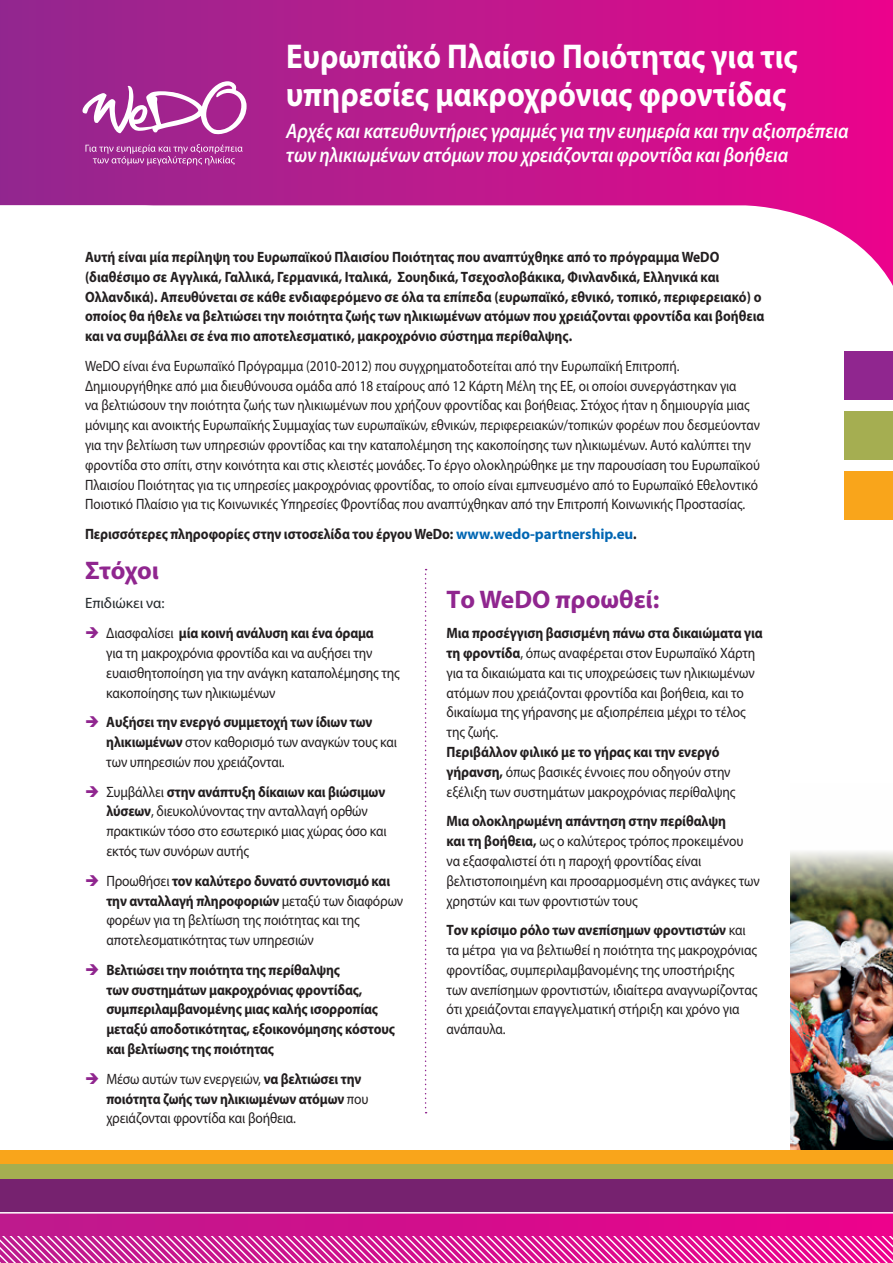
<style>
.page{position:relative;width:893px;height:1263px;background:#fff}
.page>*{position:absolute;margin:0;border:0;box-sizing:border-box;transform-origin:0 0}
.t1{font:700 34.5px/37.5px "Myriad Pro";color:#fff;scale:.9 1}
.t2{font:700 25.5px "Myriad Pro";letter-spacing:-.005em;color:#90268f}
.t3{font:italic 600 21px/24px "Myriad Pro";color:#fff;scale:.9 1}
.t4{font:15px/19.8px "Myriad Pro";letter-spacing:-.005em;color:#231f20;scale:.9 1}
.t5{font:15px/19.8px "Myriad Pro";letter-spacing:-.005em;color:#231f20;scale:.88 1}
.t6{font:700 15px/19.8px "Myriad Pro";letter-spacing:-.005em;color:#231f20;scale:.9 1}
.s1{color:#0166b3}
.s2{font-weight:400;color:#24292c}
.s3{font-weight:400}
.s4{font-weight:700}
</style>
<div class="page">
<div style="left:0;top:0;width:893px;height:391px;background:linear-gradient(to right,#912a8f,#e9058b)"></div>
<svg style="left:308px;top:205px;width:585px;height:773px"></svg>
<div style="left:845px;top:351px;width:48px;height:48px;background:#90268f"></div>
<div style="left:845px;top:411px;width:48px;height:48px;background:#a5ae51"></div>
<div style="left:845px;top:471px;width:48px;height:48px;background:#f9a51b"></div>
<div style="left:790px;top:575px;width:103px;height:578px;background:#fff"></div>
<img style="left:790px;top:851px;width:103px;height:299px">
<svg style="left:0;top:205px;width:308px;height:186px"></svg>
<svg style="left:425px;top:569px;width:2px;height:544px"></svg>
<div style="left:0;top:1152px;width:893px;height:111px;background:linear-gradient(to right,#bc1a8d,#ec018c)"></div>
<svg style="left:0;top:1236px;width:893px;height:27px;background:#df50ab"></svg>
<div style="left:0;top:1176px;width:893px;height:36px;background:#76226f"></div>
<hr style="left:0;top:1212px;width:893px;height:1px;background:#fff">
<div style="left:0;top:1150px;width:893px;height:14px;background:#f9a51b"></div>
<div style="left:0;top:1164px;width:893px;height:14px;background:#a5ae51"></div>
<svg style="left:82px;top:81px;width:165px;height:53px"></svg>
<svg style="left:85px;top:144px;width:158px;height:21px;background:#b149a1"></svg>
<h1 class="t1" style="left:286px;top:37px;width:570px">Ευρωπαϊκό Πλαίσιο Ποιότητας για τις υπηρεσίες μακροχρόνιας φροντίδας</h1>
<h3 class="t3" style="left:286px;top:120px;width:626px">Αρχές και κατευθυντήριες γραμμές για την ευημερία και την αξιοπρέπεια των ηλικιωμένων ατόμων που χρειάζονται φροντίδα και βοήθεια</h3>
<p class="t6" style="left:85px;top:246px;width:756px">Αυτή είναι μία περίληψη του Ευρωπαϊκού Πλαισίου Ποιότητας που αναπτύχθηκε από το πρόγραμμα WeDO (διαθέσιμο σε Αγγλικά, Γαλλικά, Γερμανικά, Ιταλικά, Σουηδικά, Τσεχοσλοβάκικα, Φινλανδικά, Ελληνικά και Ολλανδικά). Απευθύνεται σε κάθε ενδιαφερόμενο σε όλα τα επίπεδα (ευρωπαϊκό, εθνικό, τοπικό, περιφερειακό) ο οποίος θα ήθελε να βελτιώσει την ποιότητα ζωής των ηλικιωμένων ατόμων που χρειάζονται φροντίδα και βοήθεια και να συμβάλλει σε ένα πιο αποτελεσματικό, μακροχρόνιο σύστημα περίθαλψης.</p>
<p class="t5" style="left:85px;top:356px;width:769px">WeDO είναι ένα Ευρωπαϊκό Πρόγραμμα (2010-2012) που συγχρηματοδοτείται από την Ευρωπαϊκή Επιτροπή.<br>Δημιουργήθηκε από μια διευθύνουσα ομάδα από 18 εταίρους από 12 Κάρτη Μέλη της ΕΕ, οι οποίοι συνεργάστηκαν για<br>να βελτιώσουν την ποιότητα ζωής των ηλικιωμένων που χρήζουν φροντίδας και βοήθειας. Στόχος ήταν η δημιουργία μιας μόνιμης και ανοικτής Ευρωπαϊκής Συμμαχίας των ευρωπαϊκών, εθνικών, περιφερειακών/τοπικών φορέων που δεσμεύονταν για την βελτίωση των υπηρεσιών φροντίδας και την καταπολέμηση της κακοποίησης των ηλικιωμένων. Αυτό καλύπτει την φροντίδα στο σπίτι, στην κοινότητα και στις κλειστές μονάδες. Το έργο ολοκληρώθηκε με την παρουσίαση του Ευρωπαϊκού Πλαισίου Ποιότητας για τις υπηρεσίες μακροχρόνιας φροντίδας, το οποίο είναι εμπνευσμένο από το Ευρωπαϊκό Εθελοντικό Ποιοτικό Πλαίσιο για τις Κοινωνικές Υπηρεσίες Φροντίδας που αναπτύχθηκαν από την Επιτροπή Κοινωνικής Προστασίας.</p>
<p class="t6" style="left:85px;top:524px;width:614px">Περισσότερες πληροφορίες στην ιστοσελίδα του έργου WeDo: <span class="s1">www.wedo-partnership.eu</span>.</p>
<h2 class="t2" style="left:85px;top:553px;width:75px">Στόχοι</h2>
<p class="t6" style="left:106px;top:588px;width:299px;line-height:29.7px;text-indent:-21px"><span class="s2">Επιδιώκει να:<br></span><span class="s3">Διασφαλίσει</span> μία κοινή ανάλυση και ένα όραμα</p>
<p class="t4" style="left:106px;top:643px;width:328px">για τη μακροχρόνια φροντίδα και να αυξήσει την ευαισθητοποίηση για την ανάγκη καταπολέμησης της κακοποίησης των ηλικιωμένων</p>
<p class="t4" style="left:106px;top:712px;width:325px"><span class="s4">Αυξήσει την ενεργό συμμετοχή των ίδιων των ηλικιωμένων</span> στον καθορισμό των αναγκών τους και των υπηρεσιών που χρειάζονται.</p>
<p class="t4" style="left:106px;top:781px;width:313px">Συμβάλλει <span class="s4">στην ανάπτυξη δίκαιων και βιώσιμων λύσεων</span>, διευκολύνοντας την ανταλλαγή ορθών πρακτικών τόσο στο εσωτερικό μιας χώρας όσο και εκτός των συνόρων αυτής</p>
<p class="t4" style="left:106px;top:870px;width:331px">Προωθήσει <span class="s4">τον καλύτερο δυνατό συντονισμό και την ανταλλαγή πληροφοριών</span> μεταξύ των διαφόρων φορέων για τη βελτίωση της ποιότητας και της αποτελεσματικότητας των υπηρεσιών</p>
<p class="t6" style="left:106px;top:959px;width:322px">Βελτιώσει την ποιότητα της περίθαλψης<br>των συστημάτων μακροχρόνιας φροντίδας, συμπεριλαμβανομένης μιας καλής ισορροπίας μεταξύ αποδοτικότητας, εξοικονόμησης κόστους και βελτίωσης της ποιότητας</p>
<p class="t4" style="left:106px;top:1068px;width:293px">Μέσω αυτών των ενεργειών, <span class="s4">να βελτιώσει την ποιότητα ζωής των ηλικιωμένων ατόμων</span> που χρειάζονται φροντίδα και βοήθεια.</p>
<h2 class="t2" style="left:446px;top:583px;width:214px">Το WeDO προωθεί:</h2>
<p class="t4" style="left:446px;top:623px;width:353px"><span class="s4">Μια προσέγγιση βασισμένη πάνω στα δικαιώματα για τη φροντίδα</span>, όπως αναφέρεται στον Ευρωπαϊκό Χάρτη για τα δικαιώματα και τις υποχρεώσεις των ηλικιωμένων ατόμων που χρειάζονται φροντίδα και βοήθεια, και το δικαίωμα της γήρανσης με αξιοπρέπεια μέχρι το τέλος της ζωής.</p>
<p class="t4" style="left:446px;top:742px;width:323px"><span class="s4">Περιβάλλον φιλικό με το γήρας και την ενεργό γήρανση,</span> όπως βασικές έννοιες που οδηγούν στην εξέλιξη των συστημάτων μακροχρόνιας περίθαλψης</p>
<p class="t4" style="left:446px;top:811px;width:350px"><span class="s4">Μια ολοκληρωμένη απάντηση στην περίθαλψη<br>και τη βοήθεια,</span> ως ο καλύτερος τρόπος προκειμένου να εξασφαλιστεί ότι η παροχή φροντίδας είναι βελτιστοποιημένη και προσαρμοσμένη στις ανάγκες των χρηστών και των φροντιστών τους</p>
<p class="t4" style="left:446px;top:920px;width:347px"><span class="s4">Τον κρίσιμο ρόλο των ανεπίσημων φροντιστών</span> και τα μέτρα για να βελτιωθεί η ποιότητα της μακροχρόνιας φροντίδας, συμπεριλαμβανομένης της υποστήριξης των ανεπίσημων φροντιστών, ιδιαίτερα αναγνωρίζοντας ότι χρειάζονται επαγγελματική στήριξη και χρόνο για ανάπαυλα.</p>
</div>
